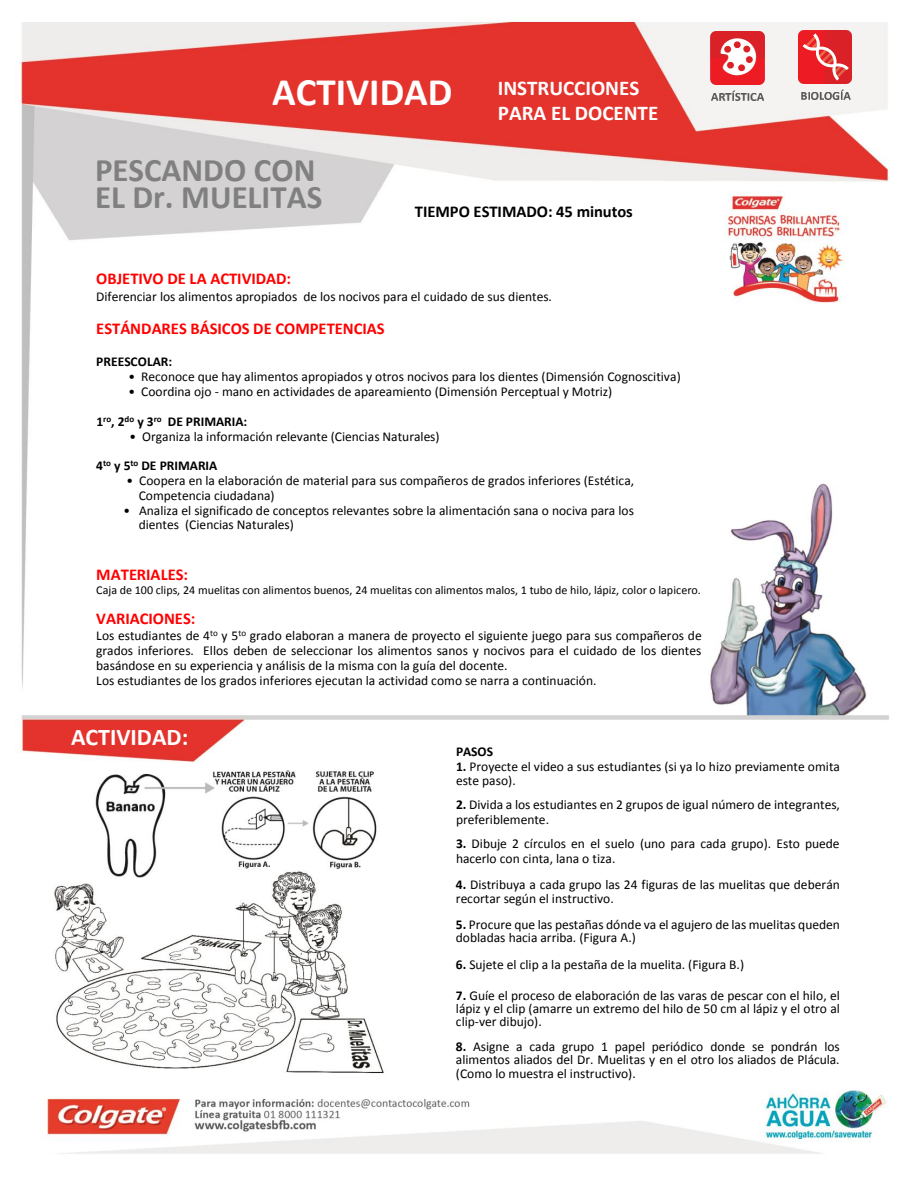
<style>
.page{position:relative;width:918px;height:1188px;background:#fff}
.page>*{position:absolute;margin:0;border:0;box-sizing:border-box;transform-origin:0 0}
.t1{font:700 33px/27.9px "Calibri";color:#808080}
.t2{font:700 24px "Calibri";color:#fff}
.t3{font:700 21px/25.8px "Calibri";color:#fff}
.t4{font:700 16.5px "Calibri";color:#f00}
.t5{font:700 16.5px "Calibri";letter-spacing:-.005em;color:#000}
.t6{font:13.5px/13.2px "Calibri";color:#000}
.t7{font:700 13.5px "Calibri";color:#000}
.t8{font:12px "Calibri";letter-spacing:-.005em;color:#000}
.s1{font-size:39px}
.s2{font-weight:700}
</style>
<div class="page">
<img style="left:19px;top:18px;width:870px;height:1136px">
<img style="left:711px;top:31px;width:53px;height:69px">
<img style="left:798px;top:31px;width:54px;height:69px">
<h3 class="t3" style="left:498px;top:74px;width:162px;text-indent:-226px"><span class="s1">ACTIVIDAD</span> INSTRUCCIONES<br>PARA EL DOCENTE</h3>
<h1 class="t1" style="left:95px;top:154px;width:229px">PESCANDO CON<br>EL Dr. MUELITAS</h1>
<p class="t5" style="left:415px;top:202px;width:220px">TIEMPO ESTIMADO: 45 minutos</p>
<p class="t4" style="left:96px;top:269px;width:196px">OBJETIVO DE LA ACTIVIDAD:</p>
<p class="t6" style="left:96px;top:289px;width:457px">Diferenciar los alimentos apropiados de los nocivos para el cuidado de sus dientes.</p>
<p class="t4" style="left:96px;top:318px;width:290px">ESTÁNDARES BÁSICOS DE COMPETENCIAS</p>
<p class="t7" style="left:96px;top:353px;width:77px">PREESCOLAR:</p>
<p class="t6" style="left:128px;top:369px;width:554px">• Reconoce que hay alimentos apropiados y otros nocivos para los dientes (Dimensión Cognoscitiva)</p>
<p class="t6" style="left:128px;top:384px;width:486px">• Coordina ojo - mano en actividades de apareamiento (Dimensión Perceptual y Motriz)</p>
<p class="t7" style="left:96px;top:413px;width:152px">1<sup>ro</sup>, 2<sup>do</sup> y 3<sup>ro</sup> DE PRIMARIA:</p>
<p class="t6" style="left:129px;top:429px;width:312px">• Organiza la información relevante (Ciencias Naturales)</p>
<p class="t7" style="left:96px;top:457px;width:123px">4<sup>to</sup> y 5<sup>to</sup> DE PRIMARIA</p>
<p class="t6" style="left:139px;top:472px;width:497px;line-height:15px;text-indent:-12px">• Coopera en la elaboración de material para sus compañeros de grados inferiores (Estética,<br>Competencia ciudadana)</p>
<p class="t6" style="left:139px;top:502px;width:497px;line-height:14.7px;text-indent:-15px">• Analiza el significado de conceptos relevantes sobre la alimentación sana o nociva para los dientes (Ciencias Naturales)</p>
<p class="t4" style="left:96px;top:564px;width:93px">MATERIALES:</p>
<p class="t8" style="left:96px;top:583px;width:606px">Caja de 100 clips, 24 muelitas con alimentos buenos, 24 muelitas con alimentos malos, 1 tubo de hilo, lápiz, color o lapicero.</p>
<p class="t4" style="left:96px;top:609px;width:101px">VARIACIONES:</p>
<p class="t6" style="left:96px;top:628px;width:607px;line-height:14.9px">Los estudiantes de 4<sup>to</sup> y 5<sup>to</sup> grado elaboran a manera de proyecto el siguiente juego para sus compañeros de grados inferiores. Ellos deben de seleccionar los alimentos sanos y nocivos para el cuidado de los dientes basándose en su experiencia y análisis de la misma con la guía del docente.<br>Los estudiantes de los grados inferiores ejecutan la actividad como se narra a continuación.</p>
<h2 class="t2" style="left:71px;top:722px;width:119px">ACTIVIDAD:</h2>
<p class="t7" style="left:456px;top:743px;width:39px">PASOS</p>
<p class="t6" style="left:456px;top:758px;width:385px;line-height:14.7px"><span class="s2">1.</span> Proyecte el video a sus estudiantes (si ya lo hizo previamente omita este paso).</p>
<p class="t6" style="left:456px;top:797px;width:385px;line-height:14.7px"><span class="s2">2.</span> Divida a los estudiantes en 2 grupos de igual número de integrantes, preferiblemente.</p>
<p class="t6" style="left:456px;top:835px;width:385px;line-height:15px"><span class="s2">3.</span> Dibuje 2 círculos en el suelo (uno para cada grupo). Esto puede hacerlo con cinta, lana o tiza.</p>
<p class="t6" style="left:456px;top:878px;width:385px"><span class="s2">4.</span> Distribuya a cada grupo las 24 figuras de las muelitas que deberán recortar según el instructivo.</p>
<p class="t6" style="left:456px;top:917px;width:385px"><span class="s2">5.</span> Procure que las pestañas dónde va el agujero de las muelitas queden dobladas hacia arriba. (Figura A.)</p>
<p class="t6" style="left:456px;top:957px;width:290px"><span class="s2">6.</span> Sujete el clip a la pestaña de la muelita. (Figura B.)</p>
<p class="t6" style="left:456px;top:988px;width:385px;text-align:justify"><span class="s2">7.</span> Guíe el proceso de elaboración de las varas de pescar con el hilo, el lápiz y el clip (amarre un extremo del hilo de 50 cm al lápiz y el otro al clip-ver dibujo).</p>
<p class="t6" style="left:456px;top:1039px;width:385px;text-align:justify"><span class="s2">8.</span> Asigne a cada grupo 1 papel periódico donde se pondrán los alimentos aliados del Dr. Muelitas y en el otro los aliados de Plácula. (Como lo muestra el instructivo).</p>
</div>
